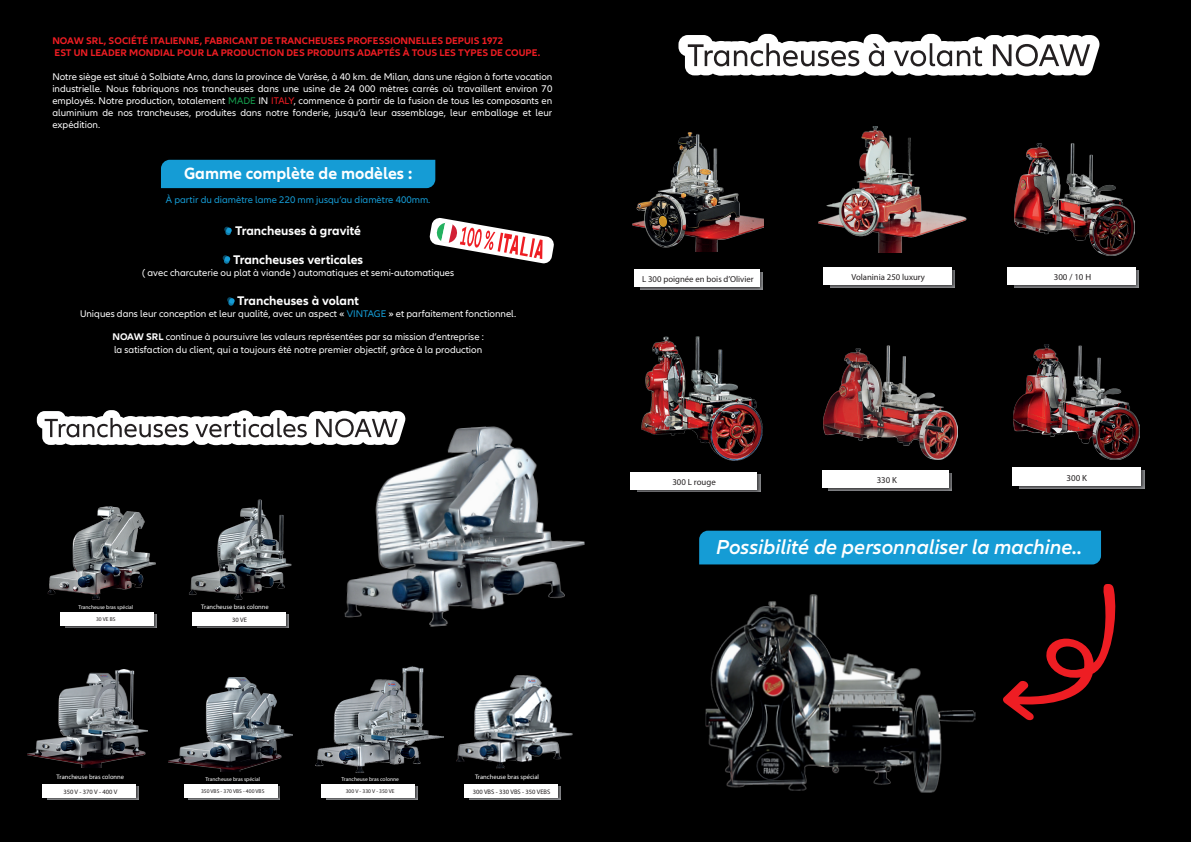
<style>
.page{position:relative;width:1191px;height:842px;background:#fff}
.page>*{position:absolute;margin:0;border:0;box-sizing:border-box;transform-origin:0 0}
.t1{font:italic 600 21px "Allianz Neo";color:#fff}
.t2{font:700 16.9px "Allianz Neo";color:#fff}
.t3{font:700 13px "Allianz Neo";color:#fff}
.t4{font:10px/12px "Allianz Neo";color:#fff;text-align:justify}
.t5{font:700 10px/12px "Allianz Neo";color:#ee1d23}
.t6{font:10px "Allianz Neo";color:#159cd5}
.t7{font:9px "Myriad Pro";color:#231f20}
.t8{font:8.9px "Myriad Pro";color:#231f20}
.t9{font:8.8px "Myriad Pro";color:#231f20}
.t10{font:8.7px "Myriad Pro";color:#231f20}
.t11{font:6.5px/12.9px "Myriad Pro";color:#fff}
.t12{font:6.5px "Myriad Pro";color:#231f20}
.t13{font:5.6px/11.8px "Myriad Pro";color:#fff;text-align:center}
.s1{color:#169f4e}
.s2{color:#ee1d23}
.s3{color:#159cd5}
.s4{font-weight:700}
.s5{color:#231f20}
</style>
<div class="page">
<div style="left:595px;top:0;width:596px;height:842px;background:#000"></div>
<div style="left:0;top:0;width:595px;height:842px;background:#000"></div>
<svg style="left:678px;top:34px;width:422px;height:42px;background:#bababa"></svg>
<div style="left:161px;top:160px;width:274px;height:28px;background:#159cd5"></div>
<img style="left:42px;top:786px;width:97px;height:14px">
<div style="left:42px;top:784px;width:94px;height:13px;background:#fff"></div>
<img style="left:28px;top:669px;width:119px;height:99px">
<img style="left:830px;top:267px;width:125px;height:21px">
<div style="left:823px;top:267px;width:128px;height:18px;background:#fff"></div>
<img style="left:634px;top:269px;width:129px;height:21px">
<div style="left:634px;top:269px;width:125px;height:17px;background:#fff"></div>
<img style="left:1014px;top:144px;width:120px;height:111px">
<img style="left:1014px;top:267px;width:125px;height:21px">
<div style="left:1007px;top:267px;width:128px;height:18px;background:#fff"></div>
<img style="left:630px;top:474px;width:131px;height:18px">
<div style="left:630px;top:472px;width:127px;height:17px;background:#fff"></div>
<img style="left:828px;top:470px;width:124px;height:21px">
<div style="left:822px;top:470px;width:126px;height:18px;background:#fff"></div>
<img style="left:1012px;top:467px;width:133px;height:22px">
<div style="left:1012px;top:468px;width:129px;height:18px;background:#fff"></div>
<img style="left:192px;top:612px;width:97px;height:16px">
<div style="left:192px;top:613px;width:94px;height:13px;background:#fff"></div>
<img style="left:189px;top:499px;width:103px;height:101px">
<img style="left:184px;top:786px;width:96px;height:14px">
<div style="left:184px;top:784px;width:94px;height:13px;background:#fff"></div>
<img style="left:169px;top:677px;width:123px;height:94px">
<svg style="left:429px;top:218px;width:125px;height:46px"></svg>
<svg style="left:1003px;top:584px;width:113px;height:136px"></svg>
<img style="left:60px;top:612px;width:97px;height:16px">
<div style="left:60px;top:613px;width:94px;height:13px;background:#fff"></div>
<img style="left:47px;top:506px;width:109px;height:94px">
<img style="left:1013px;top:344px;width:126px;height:116px">
<img style="left:823px;top:345px;width:134px;height:115px">
<img style="left:818px;top:127px;width:149px;height:126px">
<svg style="left:224px;top:227px;width:8px;height:8px"></svg>
<svg style="left:223px;top:255px;width:7px;height:9px"></svg>
<svg style="left:227px;top:297px;width:8px;height:9px"></svg>
<img style="left:632px;top:133px;width:131px;height:119px">
<img style="left:641px;top:337px;width:121px;height:124px">
<img style="left:321px;top:786px;width:97px;height:14px">
<div style="left:321px;top:784px;width:94px;height:13px;background:#fff"></div>
<img style="left:315px;top:667px;width:128px;height:105px">
<img style="left:464px;top:786px;width:97px;height:14px">
<div style="left:464px;top:784px;width:94px;height:13px;background:#fff"></div>
<img style="left:457px;top:675px;width:115px;height:94px">
<img style="left:705px;top:594px;width:271px;height:199px">
<img style="left:342px;top:426px;width:243px;height:201px">
<svg style="left:37px;top:410px;width:369px;height:35px;background:#bbbaba"></svg>
<div style="left:699px;top:531px;width:402px;height:33px;background:#159cd5"></div>
<p class="t5" style="left:52px;top:35px;width:489px">NOAW SRL, SOCIÉTÉ ITALIENNE, FABRICANT DE TRANCHEUSES PROFESSIONNELLES DEPUIS 1972<br>EST UN LEADER MONDIAL POUR LA PRODUCTION DES PRODUITS ADAPTÉS À TOUS LES TYPES DE COUPE.</p>
<p class="t4" style="left:52px;top:71px;width:501px">Notre siège est situé à Solbiate Arno, dans la province de Varèse, à 40 km. de Milan, dans une région à forte vocation industrielle. Nous fabriquons nos trancheuses dans une usine de 24 000 mètres carrés où travaillent environ 70 employés. Notre production, totalement <span class="s1">MADE</span> IN <span class="s2">ITALY</span>, commence à partir de la fusion de tous les composants en aluminium de nos trancheuses, produites dans notre fonderie, jusqu’à leur assemblage, leur emballage et leur expédition.</p>
<p class="t2" style="left:184px;top:164px;width:230px">Gamme complète de modèles :</p>
<p class="t6" style="left:166px;top:194px;width:266px">À partir du diamètre lame 220 mm jusqu’au diamètre 400mm.</p>
<p class="t3" style="left:235px;top:223px;width:127px">Trancheuses à gravité</p>
<p class="t3" style="left:233px;top:252px;width:132px">Trancheuses verticales</p>
<p class="t4" style="left:142px;top:267px;width:314px">( avec charcuterie ou plat à viande ) automatiques et semi-automatiques</p>
<p class="t3" style="left:237px;top:293px;width:123px">Trancheuses à volant</p>
<p class="t4" style="left:80px;top:308px;width:438px">Uniques dans leur conception et leur qualité, avec un aspect « <span class="s3">VINTAGE</span> » et parfaitement fonctionnel.</p>
<p class="t4" style="left:112px;top:330px;width:373px;line-height:13px"><span class="s4">NOAW SRL</span> continue à poursuivre les valeurs représentées par sa mission d’entreprise : la satisfaction du client, qui a toujours été notre premier objectif, grâce à la production</p>
<p class="t13" style="left:78px;top:602px;width:56px">Trancheuse bras spécial<br><span class="s5">30 VE BS</span></p>
<p class="t11" style="left:57px;top:770px;width:69px">Trancheuse bras colonne</p>
<p class="t12" style="left:63px;top:787px;width:56px">350 V - 370 V - 400 V</p>
<p class="t11" style="left:232px;top:600px;width:38px;text-indent:-31px">Trancheuse bras colonne<br><span class="s5">30 VE</span></p>
<p class="t13" style="left:201px;top:773px;width:65px">Trancheuse bras spécial<br><span class="s5">350 VBS - 370 VBS - 400 VBS</span></p>
<p class="t13" style="left:341px;top:773px;width:59px">Trancheuse bras colonne<br><span class="s5">300 V - 330 V - 350 VE</span></p>
<p class="t11" style="left:475px;top:770px;width:66px">Trancheuse bras spécial</p>
<p class="t12" style="left:473px;top:787px;width:79px">300 VBS - 330 VBS - 350 VEBS</p>
<p class="t10" style="left:642px;top:273px;width:113px">L 300 poignée en bois d’Olivier</p>
<p class="t10" style="left:851px;top:272px;width:75px">Volaninia 250 luxury</p>
<p class="t8" style="left:1053px;top:272px;width:39px">300 / 10 H</p>
<p class="t9" style="left:672px;top:476px;width:45px">300 L rouge</p>
<p class="t9" style="left:876px;top:475px;width:22px">330 K</p>
<p class="t7" style="left:1066px;top:472px;width:22px">300 K</p>
<p class="t1" style="left:716px;top:535px;width:368px">Possibilité de personnaliser la machine..</p>
</div>
